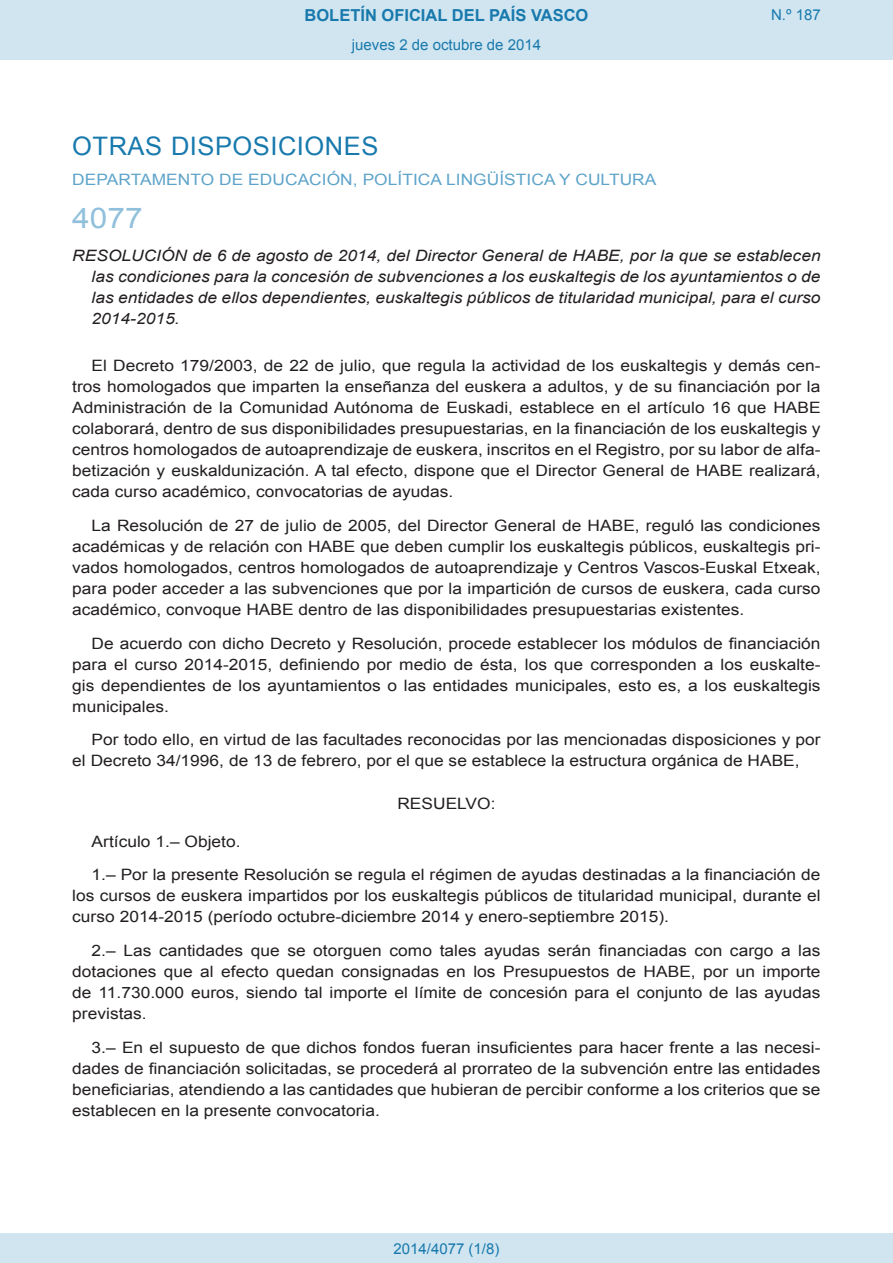
<style>
.page{position:relative;width:893px;height:1263px;background:#fff}
.page>*{position:absolute;margin:0;border:0;box-sizing:border-box;transform-origin:0 0}
.BOPVOrden{font:28.5px "Arial";color:#90c0db;scale:1.11 1}
.BOPVSeccion{font:25.5px "Arial";letter-spacing:.02em;color:#1879ad}
.t1{font:700 16.5px "Arial";color:#1879ad}
.BOPVDetalle{font:15.6px/21px "Arial";color:#231f20;text-align:justify;scale:1.11 1}
.BOPVTitulo{font:italic 15.6px/21px "Arial";color:#231f20;text-align:justify;scale:1.11 1}
.BOPVOrganismo{font:15.6px "Arial";letter-spacing:.005em;color:#5ea4ca;scale:1.11 1}
.BOPVClave{font:15.6px "Arial";color:#231f20;scale:1.11 1}
.Paginacion_Centro{font:15px "Arial";color:#1879ad}
</style>
<div class="page">
<div style="left:0;top:0;width:893px;height:60px;background:#d0e5f0"></div>
<div style="left:0;top:1233px;width:893px;height:30px;background:#d0e5f0"></div>
<p class="t1" style="left:305px;top:4px;width:285px">BOLETÍN OFICIAL DEL PAÍS VASCO</p>
<p class="Paginacion_Centro" style="left:352px;top:35px;width:191px">jueves 2 de octubre de 2014</p>
<p class="Paginacion_Centro" style="left:771px;top:5px;width:51px">N.º 187</p>
<p class="BOPVSeccion" style="left:72px;top:129px;width:308px">OTRAS DISPOSICIONES</p>
<p class="BOPVOrganismo" style="left:72px;top:169px;width:528px">DEPARTAMENTO DE EDUCACIÓN, POLÍTICA LINGÜÍSTICA Y CULTURA</p>
<p class="BOPVOrden" style="left:72px;top:199px;width:65px">4077</p>
<p class="BOPVTitulo" style="left:92px;top:246px;width:658px;text-indent:-19px">RESOLUCIÓN de 6 de agosto de 2014, del Director General de HABE, por la que se establecen las condiciones para la concesión de subvenciones a los euskaltegis de los ayuntamientos o de las entidades de ellos dependientes, euskaltegis públicos de titularidad municipal, para el curso 2014-2015.</p>
<p class="BOPVDetalle" style="left:72px;top:355px;width:676px;text-indent:19px">El Decreto 179/2003, de 22 de julio, que regula la actividad de los euskaltegis y demás cen&shy;tros homologados que imparten la enseñanza del euskera a adultos, y de su financiación por la Administración de la Comunidad Autónoma de Euskadi, establece en el artículo 16 que HABE colaborará, dentro de sus disponibilidades presupuestarias, en la financiación de los euskaltegis y centros homologados de autoaprendizaje de euskera, inscritos en el Registro, por su labor de alfa&shy;betización y euskaldunización. A tal efecto, dispone que el Director General de HABE realizará, cada curso académico, convocatorias de ayudas.</p>
<p class="BOPVDetalle" style="left:72px;top:515px;width:676px;text-indent:19px">La Resolución de 27 de julio de 2005, del Director General de HABE, reguló las condiciones académicas y de relación con HABE que deben cumplir los euskaltegis públicos, euskaltegis pri&shy;vados homologados, centros homologados de autoaprendizaje y Centros Vascos-Euskal Etxeak, para poder acceder a las subvenciones que por la impartición de cursos de euskera, cada curso académico, convoque HABE dentro de las disponibilidades presupuestarias existentes.</p>
<p class="BOPVDetalle" style="left:72px;top:633px;width:676px;text-indent:19px">De acuerdo con dicho Decreto y Resolución, procede establecer los módulos de financiación para el curso 2014-2015, definiendo por medio de ésta, los que corresponden a los euskalte&shy;gis dependientes de los ayuntamientos o las entidades municipales, esto es, a los euskaltegis municipales.</p>
<p class="BOPVDetalle" style="left:72px;top:729px;width:676px;text-indent:19px">Por todo ello, en virtud de las facultades reconocidas por las mencionadas disposiciones y por el Decreto 34/1996, de 13 de febrero, por el que se establece la estructura orgánica de HABE,</p>
<p class="BOPVClave" style="left:397px;top:793px;width:90px">RESUELVO:</p>
<p class="BOPVDetalle" style="left:92px;top:831px;width:136px">Artículo 1.– Objeto.</p>
<p class="BOPVDetalle" style="left:72px;top:864px;width:676px;text-indent:19px">1.– Por la presente Resolución se regula el régimen de ayudas destinadas a la financiación de los cursos de euskera impartidos por los euskaltegis públicos de titularidad municipal, durante el curso 2014-2015 (período octubre-diciembre 2014 y enero-septiembre 2015).</p>
<p class="BOPVDetalle" style="left:72px;top:940px;width:676px;text-indent:19px">2.– Las cantidades que se otorguen como tales ayudas serán financiadas con cargo a las dotaciones que al efecto quedan consignadas en los Presupuestos de HABE, por un importe de 11.730.000 euros, siendo tal importe el límite de concesión para el conjunto de las ayudas previstas.</p>
<p class="BOPVDetalle" style="left:72px;top:1037px;width:676px;text-indent:19px">3.– En el supuesto de que dichos fondos fueran insuficientes para hacer frente a las necesi&shy;dades de financiación solicitadas, se procederá al prorrateo de la subvención entre las entidades beneficiarias, atendiendo a las cantidades que hubieran de percibir conforme a los criterios que se establecen en la presente convocatoria.</p>
<p class="Paginacion_Centro" style="left:393px;top:1238px;width:107px">2014/4077 (1/8)</p>
</div>
